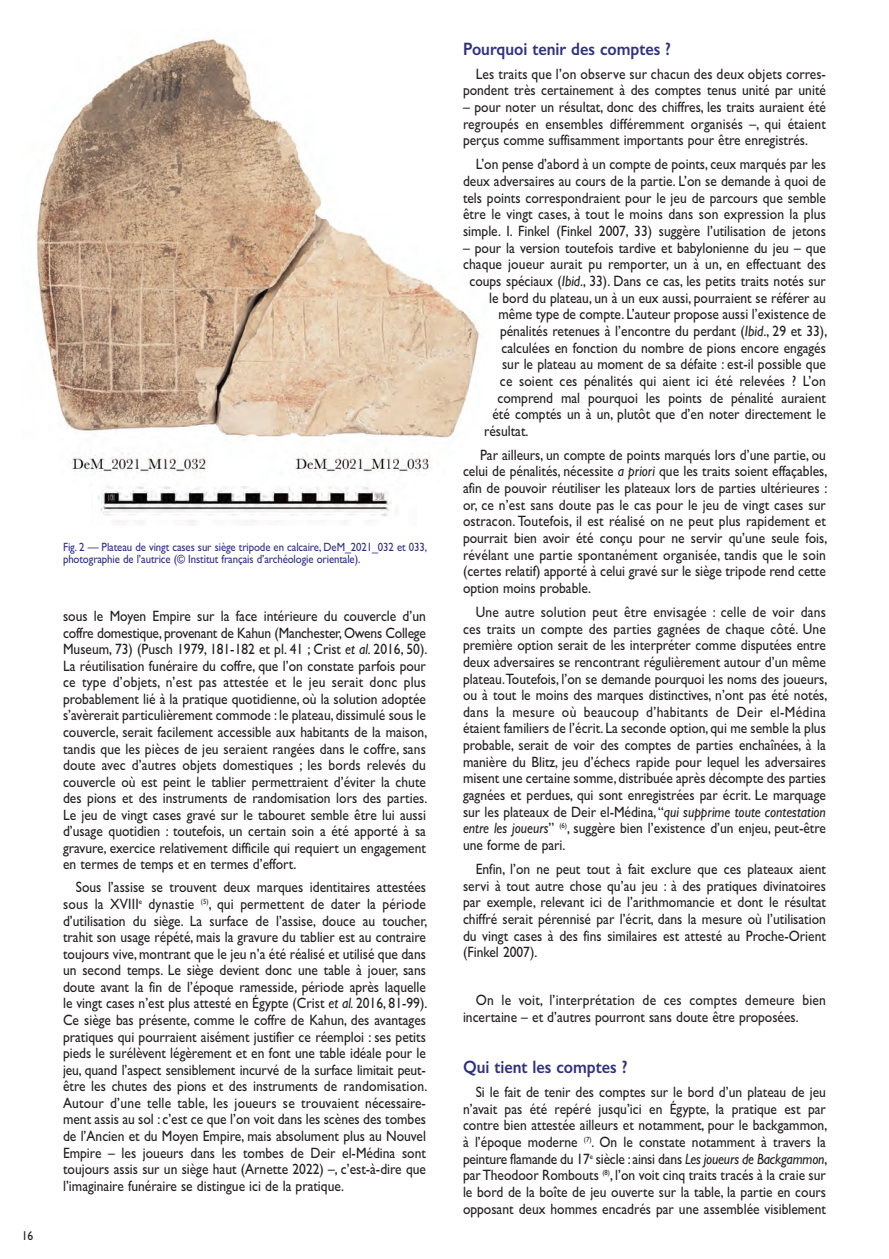
<style>
.page{position:relative;width:889px;height:1259px;background:#fff}
.page>*{position:absolute;margin:0;border:0;box-sizing:border-box;transform-origin:0 0}
.t1{font:600 18px "Gill Sans";color:#30317e;scale:.9 1}
.t2{font:15px/16.6px "Gill Sans";color:#231f20;text-align:justify;scale:.9 1}
.t3{font:12.9px "Gill Sans";color:#231f20;scale:.9 1}
.t4{font:12px/12px "Gill Sans";letter-spacing:-.01em;color:#30317e;scale:.9 1}
.s1{font-style:italic}
</style>
<div class="page">
<img style="left:36px;top:37px;width:444px;height:438px">
<img style="left:98px;top:486px;width:294px;height:39px">
<p class="t3" style="left:22px;top:1227px;width:14px">16</p>
<p class="t4" style="left:63px;top:541px;width:406px">Fig. 2 — Plateau de vingt cases sur siège tripode en calcaire, DeM_2021_032 et 033, photographie de l’autrice (© Institut français d’archéologie orientale).</p>
<p class="t2" style="left:63px;top:607px;width:406px">sous le Moyen Empire sur la face intérieure du couvercle d’un coffre domestique, provenant de Kahun (Manchester, Owens College Museum, 73) (Pusch 1979, 181-182 et pl. 41 ; Crist <span class="s1">et al.</span> 2016, 50).<br>La réutilisation funéraire du coffre, que l’on constate parfois pour ce type d’objets, n’est pas attestée et le jeu serait donc plus probablement lié à la pratique quotidienne, où la solution adoptée s’avèrerait particulièrement commode : le plateau, dissimulé sous le couvercle, serait facilement accessible aux habitants de la maison, tandis que les pièces de jeu seraient rangées dans le coffre, sans doute avec d’autres objets domestiques ; les bords relevés du couvercle où est peint le tablier permettraient d’éviter la chute des pions et des instruments de randomisation lors des parties.<br>Le jeu de vingt cases gravé sur le tabouret semble être lui aussi d’usage quotidien : toutefois, un certain soin a été apporté à sa gravure, exercice relativement difficile qui requiert un engagement en termes de temps et en termes d’effort.</p>
<p class="t2" style="left:63px;top:879px;width:406px;text-indent:13px">Sous l’assise se trouvent deux marques identitaires attestées sous la XvIII<sup>e</sup> dynastie <sup>(5)</sup>, qui permettent de dater la période d’utilisation du siège. La surface de l’assise, douce au toucher, trahit son usage répété, mais la gravure du tablier est au contraire toujours vive, montrant que le jeu n’a été réalisé et utilisé que dans un second temps. Le siège devient donc une table à jouer, sans doute avant la fin de l’époque ramesside, période après laquelle le vingt cases n’est plus attesté en Égypte (Crist <span class="s1">et al.</span> 2016, 81-99).<br>Ce siège bas présente, comme le coffre de Kahun, des avantages pratiques qui pourraient aisément justifier ce réemploi : ses petits pieds le surélèvent légèrement et en font une table idéale pour le jeu, quand l’aspect sensiblement incurvé de la surface limitait peut&shy;être les chutes des pions et des instruments de randomisation.<br>Autour d’une telle table, les joueurs se trouvaient nécessaire&shy;ment assis au sol : c’est ce que l’on voit dans les scènes des tombes de l’Ancien et du Moyen Empire, mais absolument plus au Nouvel Empire – les joueurs dans les tombes de Deir el-Médina sont toujours assis sur un siège haut (Arnette 2022) –, c’est-à-dire que l’imaginaire funéraire se distingue ici de la pratique.</p>
<p class="t1" style="left:463px;top:38px;width:232px">Pourquoi tenir des comptes ?</p>
<p class="t2" style="left:463px;top:65px;width:404px;text-align:right">Les traits que l’on observe sur chacun des deux objets corres&shy;pondent très certainement à des comptes tenus unité par unité</p>
<p class="t2" style="left:463px;top:98px;width:405px">– pour noter un résultat, donc des chiffres, les traits auraient été regroupés en ensembles différemment organisés –, qui étaient perçus comme suffisamment importants pour être enregistrés.</p>
<p class="t2" style="left:463px;top:156px;width:405px;text-indent:13px">L’on pense d’abord à un compte de points, ceux marqués par les deux adversaires au cours de la partie. L’on se demande à quoi de tels points correspondraient pour le jeu de parcours que semble être le vingt cases, à tout le moins dans son expression la plus simple. I. Finkel (Finkel 2007, 33) suggère l’utilisation de jetons</p>
<p class="t2" style="left:463px;top:239px;width:404px">– pour la version toutefois tardive et babylonienne du jeu – que</p>
<p class="t2" style="left:463px;top:256px;width:404px">chaque joueur aurait pu remporter, un à un, en effectuant des</p>
<p class="t2" style="left:469px;top:272px;width:397px">coups spéciaux (<span class="s1">Ibid</span>., 33). Dans ce cas, les petits traits notés sur</p>
<p class="t2" style="left:489px;top:289px;width:375px">le bord du plateau, un à un eux aussi, pourraient se référer au</p>
<p class="t2" style="left:498px;top:306px;width:365px">même type de compte. L’auteur propose aussi l’existence de</p>
<p class="t2" style="left:500px;top:322px;width:365px">pénalités retenues à l’encontre du perdant (<span class="s1">Ibid</span>., 29 et 33),</p>
<p class="t2" style="left:501px;top:339px;width:362px">calculées en fonction du nombre de pions encore engagés</p>
<p class="t2" style="left:502px;top:355px;width:361px">sur le plateau au moment de sa défaite : est-il possible que</p>
<p class="t2" style="left:500px;top:372px;width:363px">ce soient ces pénalités qui aient ici été relevées ? L’on</p>
<p class="t2" style="left:497px;top:389px;width:366px">comprend mal pourquoi les points de pénalité auraient</p>
<p class="t2" style="left:492px;top:405px;width:372px">été comptés un à un, plutôt que d’en noter directement le</p>
<p class="t2" style="left:484px;top:422px;width:51px">résultat.</p>
<p class="t2" style="left:463px;top:446px;width:406px;text-indent:17px">Par ailleurs, un compte de points marqués lors d’une partie, ou celui de pénalités, nécessite <span class="s1">a priori</span> que les traits soient effaçables, afin de pouvoir réutiliser les plateaux lors de parties ultérieures : or, ce n’est sans doute pas le cas pour le jeu de vingt cases sur ostracon. Toutefois, il est réalisé on ne peut plus rapidement et pourrait bien avoir été conçu pour ne servir qu’une seule fois, révélant une partie spontanément organisée, tandis que le soin (certes relatif) apporté à celui gravé sur le siège tripode rend cette option moins probable.</p>
<p class="t2" style="left:463px;top:603px;width:406px;text-indent:13px">Une autre solution peut être envisagée : celle de voir dans ces traits un compte des parties gagnées de chaque côté. Une première option serait de les interpréter comme disputées entre deux adversaires se rencontrant régulièrement autour d’un même plateau. Toutefois, l’on se demande pourquoi les noms des joueurs, ou à tout le moins des marques distinctives, n’ont pas été notés, dans la mesure où beaucoup d’habitants de Deir el-Médina étaient familiers de l’écrit. La seconde option, qui me semble la plus probable, serait de voir des comptes de parties enchaînées, à la manière du Blitz, jeu d’échecs rapide pour lequel les adversaires misent une certaine somme, distribuée après décompte des parties gagnées et perdues, qui sont enregistrées par écrit. Le marquage sur les plateaux de Deir el-Médina, “<span class="s1">qui supprime toute contestation entre les joueurs</span>” <sup>(6)</sup>, suggère bien l’existence d’un enjeu, peut-être une forme de pari.</p>
<p class="t2" style="left:463px;top:860px;width:405px;text-indent:13px">Enfin, l’on ne peut tout à fait exclure que ces plateaux aient servi à tout autre chose qu’au jeu : à des pratiques divinatoires par exemple, relevant ici de l’arithmomancie et dont le résultat chiffré serait pérennisé par l’écrit, dans la mesure où l’utilisation du vingt cases à des fins similaires est attesté au Proche-Orient (Finkel 2007).</p>
<p class="t2" style="left:463px;top:991px;width:404px;text-indent:13px">On le voit, l’interprétation de ces comptes demeure bien incertaine – et d’autres pourront sans doute être proposées.</p>
<p class="t1" style="left:463px;top:1056px;width:184px">Qui tient les comptes ?</p>
<p class="t2" style="left:463px;top:1083px;width:406px;text-indent:13px">Si le fait de tenir des comptes sur le bord d’un plateau de jeu n’avait pas été repéré jusqu’ici en Égypte, la pratique est par contre bien attestée ailleurs et notamment, pour le backgammon, à l’époque moderne <sup>(7)</sup>. On le constate notamment à travers la peinture flamande du 17<sup>e</sup> siècle : ainsi dans <span class="s1">Les joueurs de Backgammon</span>, par Theodoor Rombouts <sup>(8)</sup>, l’on voit cinq traits tracés à la craie sur le bord de la boîte de jeu ouverte sur la table, la partie en cours opposant deux hommes encadrés par une assemblée visiblement</p>
</div>
